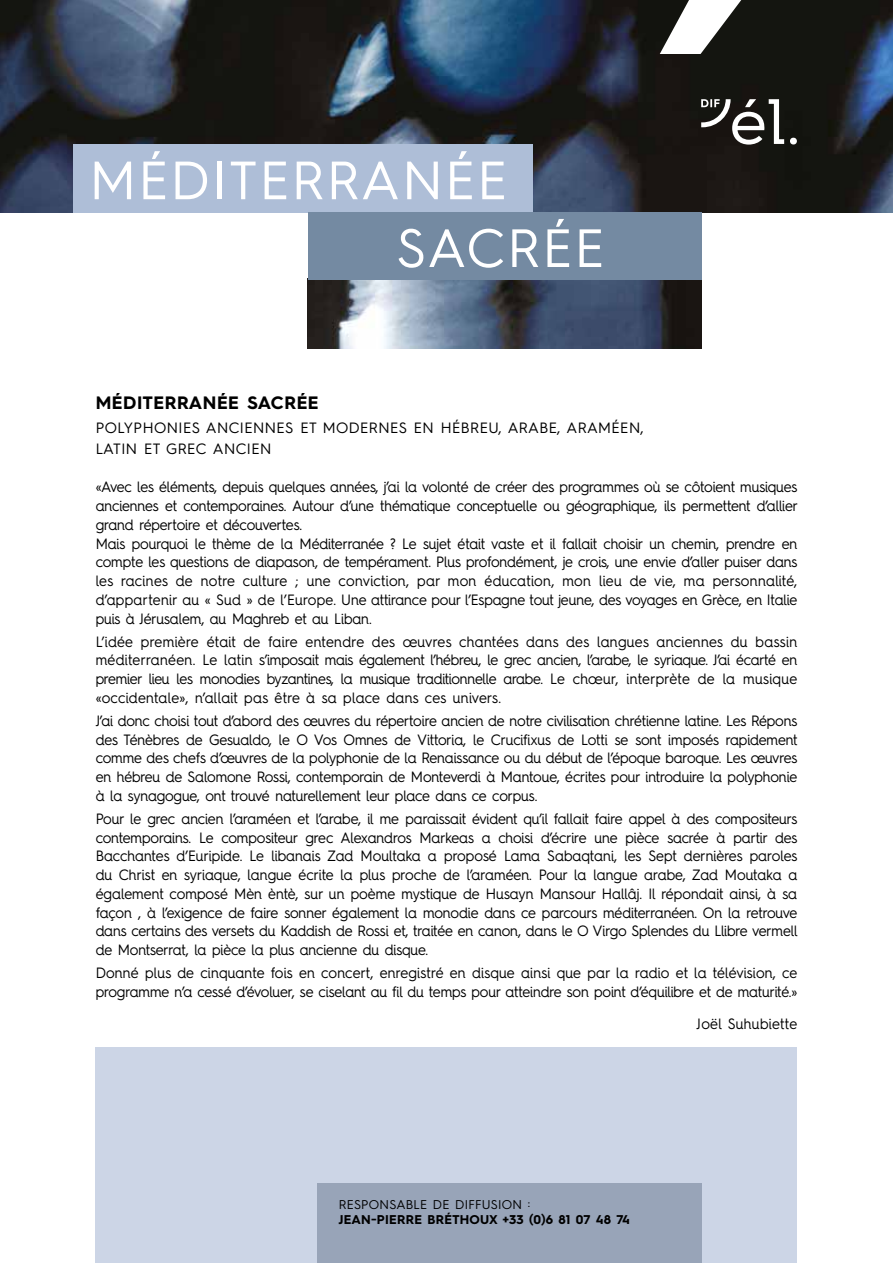
<style>
.page{position:relative;width:893px;height:1263px;background:#fff}
.page>*{position:absolute;margin:0;border:0;box-sizing:border-box;transform-origin:0 0}
.t1{font:54px/67.8px "Hurme Geometric Sans 4";letter-spacing:.045em;color:#fff}
.t2{font:700 18px "Hurme Geometric Sans 3";letter-spacing:.03em;color:#000}
.t3{font:15px/18.8px "Hurme Geometric Sans 4";letter-spacing:-.01em;color:#000;text-align:justify;scale:.95 1}
.t4{font:15px/21px "Hurme Geometric Sans 3";letter-spacing:.03em;color:#000}
.t5{font:15px "Hurme Geometric Sans 4";letter-spacing:.02em;color:#000;scale:.95 1}
.t6{font:700 12.75px "Hurme Geometric Sans 3";letter-spacing:.02em;color:#000}
.t7{font:12.75px "Hurme Geometric Sans 3";letter-spacing:.02em;color:#000}
</style>
<div class="page">
<img style="left:0;top:0;width:893px;height:213px">
<img style="left:308px;top:280px;width:393px;height:68px">
<div style="left:96px;top:1047px;width:701px;height:216px;background:#ccd5e6"></div>
<div style="left:318px;top:1183px;width:384px;height:80px;background:#98a4b8"></div>
<svg style="left:701px;top:99px;width:96px;height:47px"></svg>
<svg style="left:660px;top:0;width:81px;height:54px"></svg>
<div style="left:73px;top:145px;width:459px;height:68px;background:#aebed7"></div>
<div style="left:308px;top:213px;width:393px;height:67px;background:#748aa2"></div>
<h1 class="t1" style="left:396px;top:145px;width:209px;text-indent:-307px">MÉDITERRANÉE<br>SACRÉE</h1>
<p class="t2" style="left:96px;top:390px;width:225px">MÉDITERRANÉE SACRÉE</p>
<p class="t4" style="left:96px;top:416px;width:549px">POLYPHONIES ANCIENNES ET MODERNES EN HÉBREU, ARABE, ARAMÉEN,<br>LATIN ET GREC ANCIEN</p>
<p class="t3" style="left:96px;top:477px;width:741px;text-align:left">«Avec les éléments, depuis quelques années, j’ai la volonté de créer des programmes où se côtoient musiques anciennes et contemporaines. Autour d’une thématique conceptuelle ou géographique, ils permettent d’allier grand répertoire et découvertes.<br>Mais pourquoi le thème de la Méditerranée ? Le sujet était vaste et il fallait choisir un chemin, prendre en compte les questions de diapason, de tempérament. Plus profondément, je crois, une envie d’aller puiser dans les racines de notre culture ; une conviction, par mon éducation, mon lieu de vie, ma personnalité, d’appartenir au « Sud » de l’Europe. Une attirance pour l’Espagne tout jeune, des voyages en Grèce, en Italie puis à Jérusalem, au Maghreb et au Liban.</p>
<p class="t3" style="left:96px;top:631px;width:740px">L’idée première était de faire entendre des œuvres chantées dans des langues anciennes du bassin méditerranéen. Le latin s’imposait mais également l’hébreu, le grec ancien, l’arabe, le syriaque. J’ai écarté en premier lieu les monodies byzantines, la musique traditionnelle arabe. Le chœur, interprète de la musique «occidentale», n’allait pas être à sa place dans ces univers.</p>
<p class="t3" style="left:96px;top:711px;width:740px">J’ai donc choisi tout d’abord des œuvres du répertoire ancien de notre civilisation chrétienne latine. Les Répons des Ténèbres de Gesualdo, le O Vos Omnes de Vittoria, le Crucifixus de Lotti se sont imposés rapidement comme des chefs d’œuvres de la polyphonie de la Renaissance ou du début de l’époque baroque. Les œuvres en hébreu de Salomone Rossi, contemporain de Monteverdi à Mantoue, écrites pour introduire la polyphonie à la synagogue, ont trouvé naturellement leur place dans ce corpus.</p>
<p class="t3" style="left:96px;top:809px;width:741px">Pour le grec ancien l’araméen et l’arabe, il me paraissait évident qu’il fallait faire appel à des compositeurs contemporains. Le compositeur grec Alexandros Markeas a choisi d’écrire une pièce sacrée à partir des Bacchantes d’Euripide. Le libanais Zad Moultaka a proposé Lama Sabaqtani, les Sept dernières paroles du Christ en syriaque, langue écrite la plus proche de l’araméen. Pour la langue arabe, Zad Moutaka a également composé Mèn èntè, sur un poème mystique de Husayn Mansour Hallâj. Il répondait ainsi, à sa façon , à l’exigence de faire sonner également la monodie dans ce parcours méditerranéen. On la retrouve dans certains des versets du Kaddish de Rossi et, traitée en canon, dans le O Virgo Splendes du Llibre vermell de Montserrat, la pièce la plus ancienne du disque.</p>
<p class="t3" style="left:96px;top:963px;width:740px">Donné plus de cinquante fois en concert, enregistré en disque ainsi que par la radio et la télévision, ce programme n’a cessé d’évoluer, se ciselant au fil du temps pour atteindre son point d’équilibre et de maturité.»</p>
<p class="t5" style="left:697px;top:1013px;width:107px">Joël Suhubiette</p>
<p class="t7" style="left:339px;top:1196px;width:193px">RESPONSABLE DE DIFFUSION :</p>
<p class="t6" style="left:339px;top:1211px;width:293px">JEAN-PIERRE BRÉTHOUX +33 (0)6 81 07 48 74</p>
</div>
